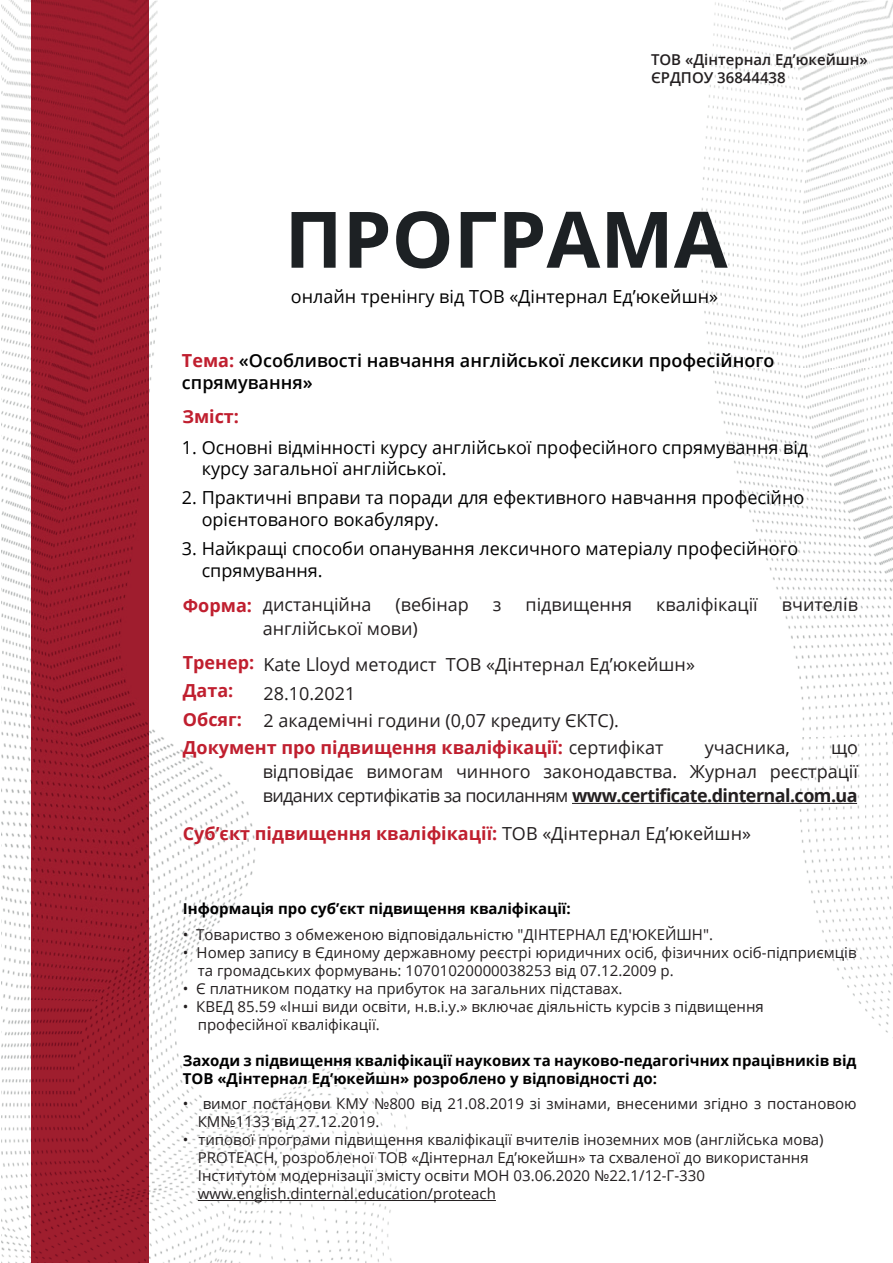
<style>
.page{position:relative;width:893px;height:1263px;background:#fff}
.page>*{position:absolute;margin:0;border:0;box-sizing:border-box;transform-origin:0 0}
.t1{font:700 78px "Open Sans";color:#1d2124}
.t2{font:18px/24px "Open Sans";color:#231f20}
.t3{font:18px/21.6px "Open Sans";color:#000001}
.t4{font:700 18px/28.5px "Open Sans";color:#c01f2f}
.t5{font:600 18px/21.6px "Open Sans";color:#000001}
.t6{font:18px "Open Sans";color:#000001}
.t7{font:15px/18px "Open Sans";color:#231f20}
.t8{font:700 15px/18px "Open Sans";color:#000001}
.t9{font:600 15px/18px "Open Sans";color:#231f20}
.s1{font-weight:700;color:#c01f2f}
.s2{font-style:inherit}
.s3{font-weight:400;color:#231f20}
.s4{font-weight:700}
</style>
<div class="page">
<img style="left:580px;top:1px;width:313px;height:1032px">
<img style="left:149px;top:1px;width:11px;height:157px">
<img style="left:2px;top:1px;width:147px;height:1262px">
<img style="left:149px;top:158px;width:259px;height:1105px">
<hr style="left:198px;top:1200px;width:298px;height:1px;background:#231f20">
<hr style="left:572px;top:803px;width:285px;height:1px;background:#231f20">
<p class="t9" style="left:651px;top:50px;width:218px">ТОВ «Дінтернал Ед’юкейшн»<br>ЄРДПОУ 36844438</p>
<h1 class="t1" style="left:284px;top:184px;width:445px">ПРОГРАМА</h1>
<p class="t6" style="left:291px;top:284px;width:429px">онлайн тренінгу від ТОВ «Дінтернал Ед’юкейшн»</p>
<p class="t5" style="left:182px;top:350px;width:594px"><span class="s1">Тема:</span> <span class="s2">«</span>Особливості навчання англійської лексики професійного спрямування»</p>
<p class="t4" style="left:182px;top:402px;width:58px">Зміст:</p>
<p class="t3" style="left:202px;top:436px;width:608px;text-indent:-20px">1. Основні відмінності курсу англійської професійного спрямування від курсу загальної англійської.</p>
<p class="t3" style="left:202px;top:486px;width:604px;text-indent:-20px">2. Практичні вправи та поради для ефективного навчання професійно орієнтованого вокабуляру.</p>
<p class="t3" style="left:202px;top:537px;width:598px;text-indent:-20px">3. Найкращі способи опанування лексичного матеріалу професійного спрямування.</p>
<p class="t4" style="left:183px;top:590px;width:71px">Форма:</p>
<p class="t4" style="left:183px;top:647px;width:482px">Тренер:<br>Дата:<br>Обсяг:<br>Документ про підвищення кваліфікації: <span class="s3">сертифікат</span></p>
<p class="t2" style="left:263px;top:592px;width:110px">дистанційна</p>
<p class="t2" style="left:395px;top:592px;width:75px">(вебінар</p>
<p class="t2" style="left:493px;top:592px;width:10px">з</p>
<p class="t2" style="left:526px;top:592px;width:108px">підвищення</p>
<p class="t2" style="left:656px;top:592px;width:103px">кваліфікації</p>
<p class="t2" style="left:782px;top:592px;width:78px">вчителів</p>
<p class="t2" style="left:263px;top:611px;width:434px;line-height:35.1px">англійської мови)<br><span class="s2">Kate Lloyd</span> методист ТОВ «Дінтернал Ед’юкейшн»</p>
<p class="t2" style="left:264px;top:679px;width:357px;line-height:27px"><span class="s2">28.10</span>.2021<br>2 академічні години (0,07 кредиту ЄКТС).</p>
<p class="t2" style="left:705px;top:735px;width:87px">учасника,</p>
<p class="t2" style="left:263px;top:735px;width:597px;text-align:justify;text-indent:568px">що відповідає вимогам чинного законодавства. Журнал реєстрації виданих сертифікатів за посиланням <span class="s4">www.certificate.dinternal.com.ua</span></p>
<p class="t4" style="left:183px;top:818px;width:570px">Суб’єкт підвищення кваліфікації: <span class="s3">ТОВ «Дінтернал Ед’юкейшн»</span></p>
<p class="t8" style="left:183px;top:899px;width:389px">Інформація про суб’єкт підвищення кваліфікації:</p>
<p class="t7" style="left:183px;top:925px;width:532px">• Товариство з обмеженою відповідальністю "ДІНТЕРНАЛ ЕД'ЮКЕЙШН".</p>
<p class="t7" style="left:198px;top:943px;width:660px;text-indent:-15px">• Номер запису в Єдиному державному реєстрі юридичних осіб, фізичних осіб-підприємців та громадських формувань: 10701020000038253 від 07.12.2009 р.</p>
<p class="t7" style="left:183px;top:979px;width:441px">• Є платником податку на прибуток на загальних підставах.</p>
<p class="t7" style="left:198px;top:997px;width:568px;text-indent:-15px">• КВЕД 85.59 «Інші види освіти, н.в.і.у.» включає діяльність курсів з підвищення професійної кваліфікації.</p>
<p class="t8" style="left:183px;top:1051px;width:675px">Заходи з підвищення кваліфікації наукових та науково-педагогічних працівників від<br>ТОВ «Дінтернал Ед’юкейшн» розроблено у відповідності до:</p>
<p class="t7" style="left:198px;top:1094px;width:660px;text-indent:-15px">• вимог постанови КМУ №800 від 21.08.2019 зі змінами, внесеними згідно з постановою<br>КМ№1133 від 27.12.2019.</p>
<p class="t7" style="left:198px;top:1130px;width:627px;text-indent:-15px">• типової програми підвищення кваліфікації вчителів іноземних мов (англійська мова)<br>PROTEACH, розробленої ТОВ «Дінтернал Ед’юкейшн» та схваленої до використання Інститутом модернізації змісту освіти МОН 03.06.2020 №22.1/12-Г-330 www.english.dinternal.education/proteach</p>
</div>
